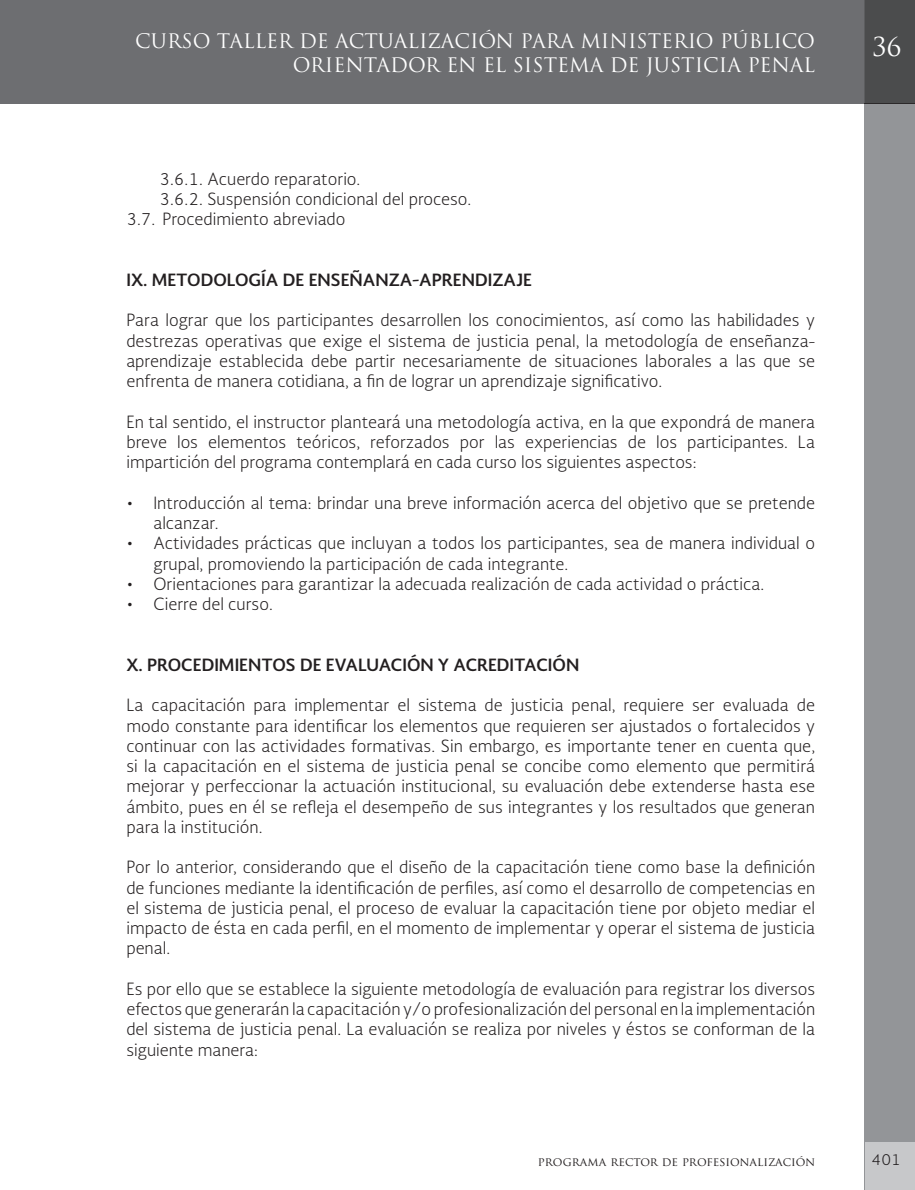
<style>
.page{position:relative;width:915px;height:1190px;background:#fff}
.page>*{position:absolute;margin:0;border:0;box-sizing:border-box;transform-origin:0 0}
.t1{font:25.5px "Trajan Pro";color:#fff}
.t2{font:19.5px/23.4px "Trajan Pro";color:#fff;text-align:right}
.t3{font:300 16.5px/20.2px "Soberana Sans";color:#231f20;text-align:justify}
.t4{font:700 16.5px "Soberana Sans";color:#231f20}
.t5{font:300 15px "Soberana Sans";color:#231f20}
.t6{font:12px "Trajan Pro";color:#231f20}
</style>
<div class="page">
<div style="left:0;top:0;width:864px;height:104px;background:#6d6e71"></div>
<div style="left:864px;top:104px;width:50px;height:1086px;background:#939598"></div>
<div style="left:864px;top:0;width:50px;height:104px;background:#4b4c4d"></div>
<div style="left:865px;top:1142px;width:49px;height:48px;background:#c7c8ca"></div>
<p class="t2" style="left:135px;top:30px;width:681px">CURSO TALLER DE ACTUALIZACIÓN PARA MINISTERIO PÚBLICO<br>ORIENTADOR EN EL SISTEMA DE JUSTICIA PENAL</p>
<p class="t3" style="left:159px;top:170px;width:202px">3.6.1. Acuerdo reparatorio.</p>
<p class="t3" style="left:159px;top:190px;width:313px">3.6.2. Suspensión condicional del proceso.</p>
<p class="t3" style="left:126px;top:210px;width:220px">3.7. Procedimiento abreviado</p>
<p class="t4" style="left:126px;top:273px;width:407px">IX. METODOLOGÍA DE ENSEÑANZA-APRENDIZAJE</p>
<p class="t3" style="left:126px;top:312px;width:690px">Para lograr que los participantes desarrollen los conocimientos, así como las habilidades y destrezas operativas que exige el sistema de justicia penal, la metodología de enseñanza&shy;aprendizaje establecida debe partir necesariamente de situaciones laborales a las que se enfrenta de manera cotidiana, a fin de lograr un aprendizaje significativo.</p>
<p class="t3" style="left:126px;top:413px;width:690px">En tal sentido, el instructor planteará una metodología activa, en la que expondrá de manera breve los elementos teóricos, reforzados por las experiencias de los participantes. La impartición del programa contemplará en cada curso los siguientes aspectos:</p>
<p class="t3" style="left:153px;top:494px;width:663px;text-align:left">Introducción al tema: brindar una breve información acerca del objetivo que se pretende alcanzar.<br>Actividades prácticas que incluyan a todos los participantes, sea de manera individual o grupal, promoviendo la participación de cada integrante.<br>Orientaciones para garantizar la adecuada realización de cada actividad o práctica.<br>Cierre del curso.</p>
<p class="t4" style="left:126px;top:658px;width:454px">X. PROCEDIMIENTOS DE EVALUACIÓN Y ACREDITACIÓN</p>
<p class="t3" style="left:126px;top:696px;width:690px">La capacitación para implementar el sistema de justicia penal, requiere ser evaluada de modo constante para identificar los elementos que requieren ser ajustados o fortalecidos y continuar con las actividades formativas. Sin embargo, es importante tener en cuenta que, si la capacitación en el sistema de justicia penal se concibe como elemento que permitirá mejorar y perfeccionar la actuación institucional, su evaluación debe extenderse hasta ese ámbito, pues en él se refleja el desempeño de sus integrantes y los resultados que generan para la institución.</p>
<p class="t3" style="left:126px;top:858px;width:690px">Por lo anterior, considerando que el diseño de la capacitación tiene como base la definición de funciones mediante la identificación de perfiles, así como el desarrollo de competencias en el sistema de justicia penal, el proceso de evaluar la capacitación tiene por objeto mediar el impacto de ésta en cada perfil, en el momento de implementar y operar el sistema de justicia penal.</p>
<p class="t3" style="left:126px;top:980px;width:690px">Es por ello que se establece la siguiente metodología de evaluación para registrar los diversos efectos que generarán la capacitación y/o profesionalización del personal en la implementación del sistema de justicia penal. La evaluación se realiza por niveles y éstos se conforman de la siguiente manera:</p>
<p class="t6" style="left:538px;top:1154px;width:279px">programa rector de profesionalización</p>
<h1 class="t1" style="left:872px;top:32px;width:31px">36</h1>
<p class="t5" style="left:871px;top:1153px;width:31px">401</p>
</div>
